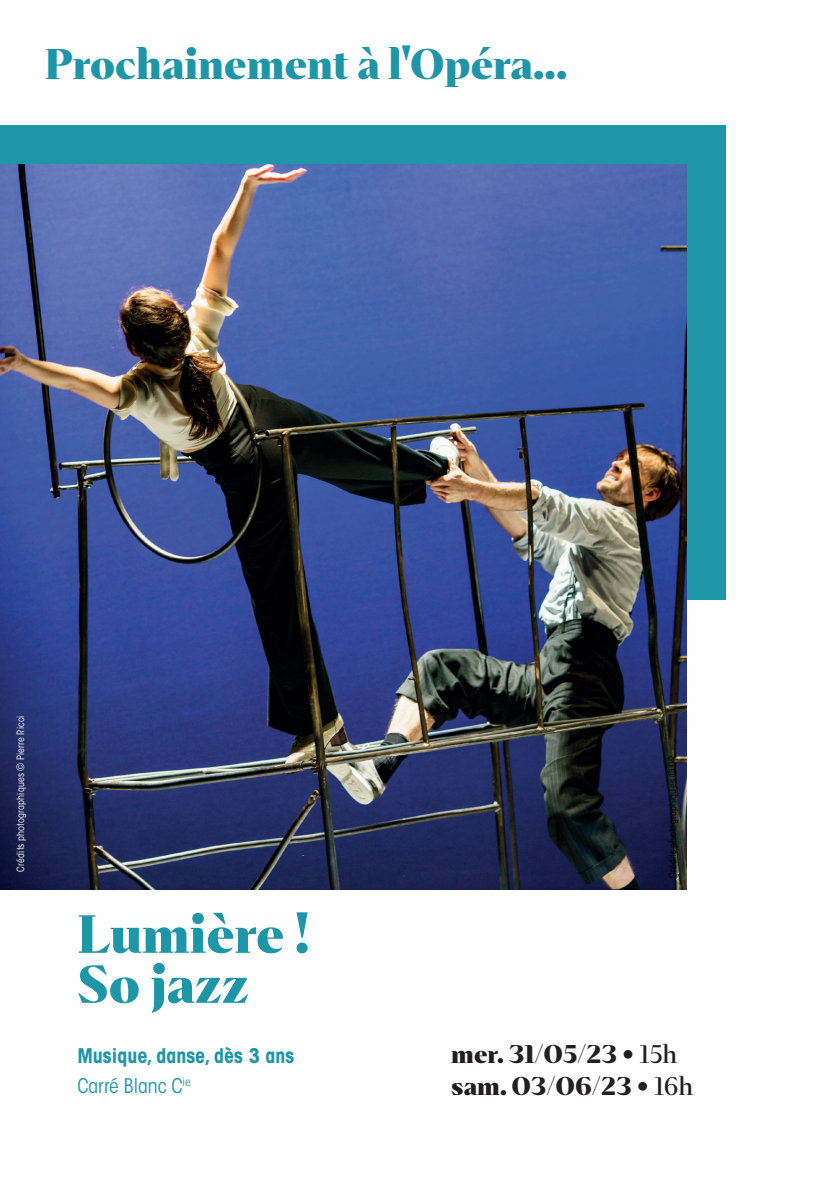
<style>
.page{position:relative;width:823px;height:1191px;background:#fff}
.page>*{position:absolute;margin:0;border:0;box-sizing:border-box;transform-origin:0 0}
.t1{font:900 50px/50px "Abstract";color:#1e96a7}
.t2{font:900 40px "Abstract";color:#1e96a7}
.t3{font:900 24px/32px "Abstract";color:#231f20}
.t4{font:700 condensed 20px/30px "ITC Avant Garde Std";color:#1e96a7}
.t5{font:condensed 10px "ITC Avant Garde Std";letter-spacing:.02em;color:#fff}
.t6{font:condensed 10px "ITC Avant Garde Std";letter-spacing:.02em;color:#000001}
.s1{font-weight:400}
.s2{font-family:"Avant Garde";font-weight:700;font-stretch:condensed}
</style>
<div class="page">
<div style="left:0;top:126px;width:725px;height:474px;background:#1e96a7"></div>
<img style="left:0;top:164px;width:685px;height:725px">
<h2 class="t2" style="left:45px;top:39px;width:524px">Prochainement à l'Opéra...</h2>
<p class="t5" style="left:15px;top:871px;width:157px;rotate:-90deg">Crédits photographiques © Pierre Ricci</p>
<p class="t6" style="left:666px;top:878px;width:124px;rotate:-90deg">Crédits photographiques © DR</p>
<h1 class="t1" style="left:77px;top:912px;width:233px">Lumière !<br>So jazz</h1>
<p class="t4" style="left:77px;top:1040px;width:218px">Musique, danse, dès 3 ans<br><span class="s1">Carré Blanc C</span><sup>ie</sup></p>
<p class="t3" style="left:451px;top:1039px;width:243px">mer. 31/05/23 <span class="s2">•</span> <span class="s1">15h </span>sam. 03/06/23 <span class="s2">•</span> <span class="s1">16h</span></p>
</div>
